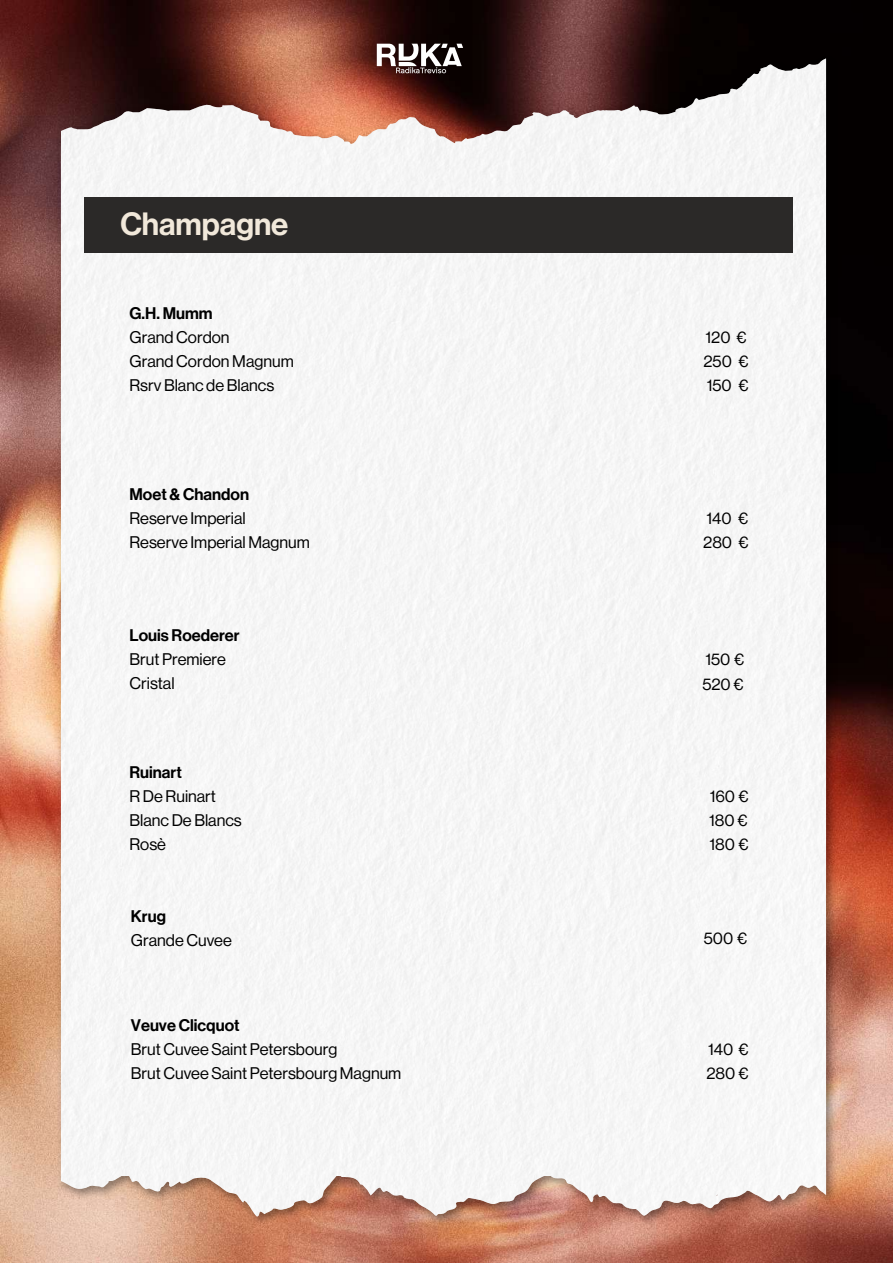
<style>
.page{position:relative;width:893px;height:1263px;background:#fff}
.page>*{position:absolute;margin:0;border:0;box-sizing:border-box;transform-origin:0 0}
.t1{font:31.5px "Neue Haas Display Mediu";color:#f1e8da}
.t2{font:16.5px/24px "Neue Haas Display";color:#000}
.t3{font:16.5px "Neue Haas Display Mediu";color:#000}
</style>
<div class="page">
<img style="left:0;top:1px;width:893px;height:1262px">
<img style="left:54px;top:51px;width:787px;height:1180px">
<div style="left:61px;top:58px;width:765px;height:1160px;background:#f6f6f6"></div>
<img style="left:392px;top:62px;width:428px;height:83px">
<svg style="left:377px;top:44px;width:86px;height:29px"></svg>
<div style="left:84px;top:198px;width:708px;height:55px;background:#2b2928"></div>
<h1 class="t1" style="left:120px;top:206px;width:170px">Champagne</h1>
<p class="t3" style="left:130px;top:304px;width:85px">G.H. Mumm</p>
<p class="t2" style="left:130px;top:326px;width:166px">Grand Cordon<br>Grand Cordon Magnum<br>Rsrv Blanc de Blancs</p>
<p class="t2" style="left:703px;top:326px;width:47px;text-align:justify">120 € 250 € 150 €</p>
<p class="t3" style="left:130px;top:485px;width:121px">Moet &amp; Chandon</p>
<p class="t2" style="left:130px;top:506px;width:182px">Reserve Imperial<br>Reserve Imperial Magnum</p>
<p class="t2" style="left:703px;top:506px;width:47px">140 €<br>280 €</p>
<p class="t3" style="left:130px;top:626px;width:112px">Louis Roederer</p>
<p class="t2" style="left:130px;top:648px;width:98px">Brut Premiere<br>Cristal</p>
<p class="t2" style="left:702px;top:648px;width:44px">150 €<br>520 €</p>
<p class="t3" style="left:130px;top:762px;width:54px">Ruinart</p>
<p class="t2" style="left:130px;top:784px;width:114px">R De Ruinart<br>Blanc De Blancs<br>Rosè</p>
<p class="t2" style="left:709px;top:784px;width:41px;text-align:justify">160 € 180 € 180 €</p>
<p class="t3" style="left:131px;top:907px;width:37px">Krug</p>
<p class="t2" style="left:131px;top:929px;width:103px">Grande Cuvee</p>
<p class="t2" style="left:704px;top:926px;width:45px">500 €</p>
<p class="t3" style="left:131px;top:1015px;width:110px">Veuve Clicquot</p>
<p class="t2" style="left:131px;top:1037px;width:272px">Brut Cuvee Saint Petersbourg<br>Brut Cuvee Saint Petersbourg Magnum</p>
<p class="t2" style="left:706px;top:1037px;width:44px">140 €<br>280 €</p>
</div>
